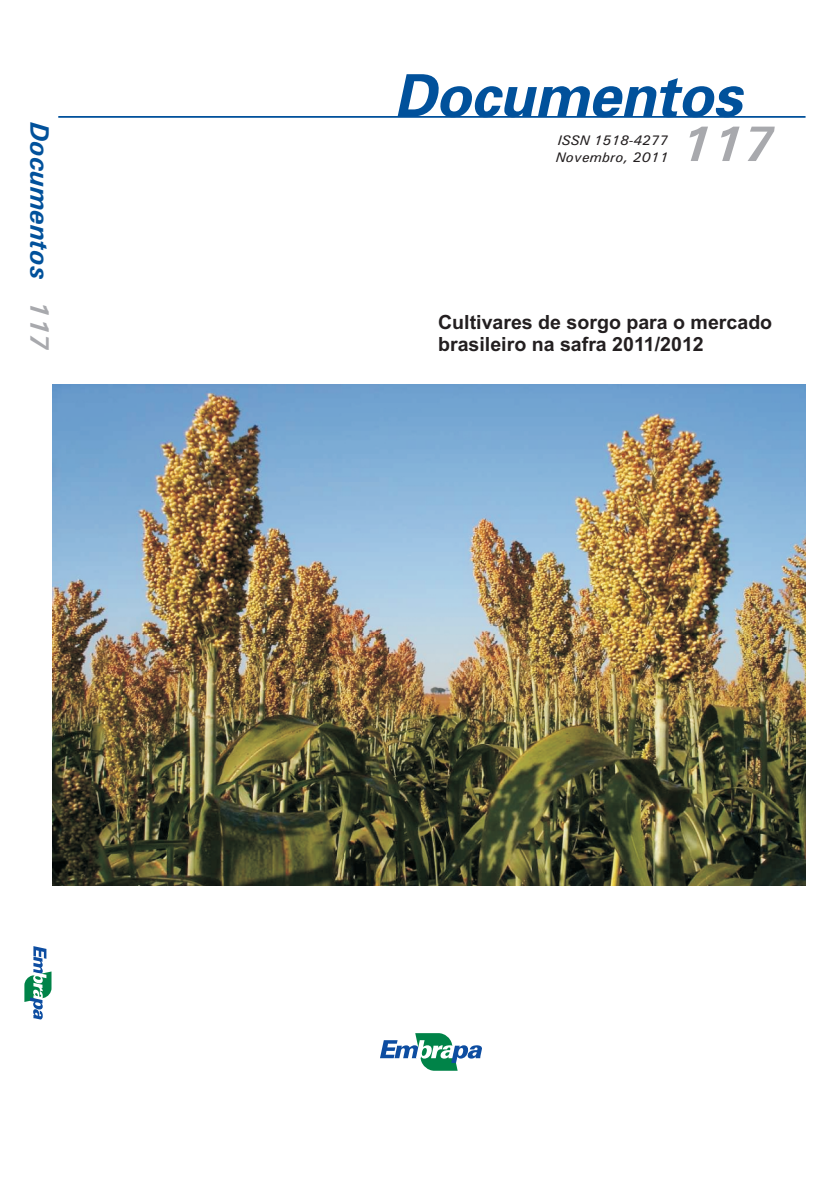
<style>
.page{position:relative;width:840px;height:1191px;background:#fff}
.page>*{position:absolute;margin:0;border:0;box-sizing:border-box;transform-origin:0 0}
.t1{font:italic 700 50px "Univers";color:#a8a9ad}
.t2{font:italic 700 26.6px "Univers";letter-spacing:.01em;color:#01519b}
.t3{font:italic 700 26.6px "Univers";color:#a8a9ad}
.t4{font:700 19.6px/21.8px "Arial";color:#231f20}
.t5{font:italic 13.8px/17px "Univers";letter-spacing:.015em;color:#231f20}
</style>
<div class="page">
<hr style="left:58px;top:116px;width:746px;height:2px;background:#01519b">
<svg style="left:24px;top:946px;width:27px;height:74px"></svg>
<svg style="left:397px;top:74px;width:347px;height:42px"></svg>
<svg style="left:380px;top:1033px;width:102px;height:37px"></svg>
<img style="left:52px;top:384px;width:752px;height:501px">
<h2 class="t2" style="left:57px;top:121px;width:159px;rotate:90deg">Documentos</h2>
<h2 class="t3" style="left:57px;top:300px;width:52px;rotate:90deg">117</h2>
<p class="t5" style="left:555px;top:133px;width:114px">ISSN 1518-4277<br>Novembro, 2011</p>
<h1 class="t1" style="left:679px;top:111px;width:96px">117</h1>
<p class="t4" style="left:438px;top:313px;width:335px">Cultivares de sorgo para o mercado brasileiro na safra 2011/2012</p>
</div>
